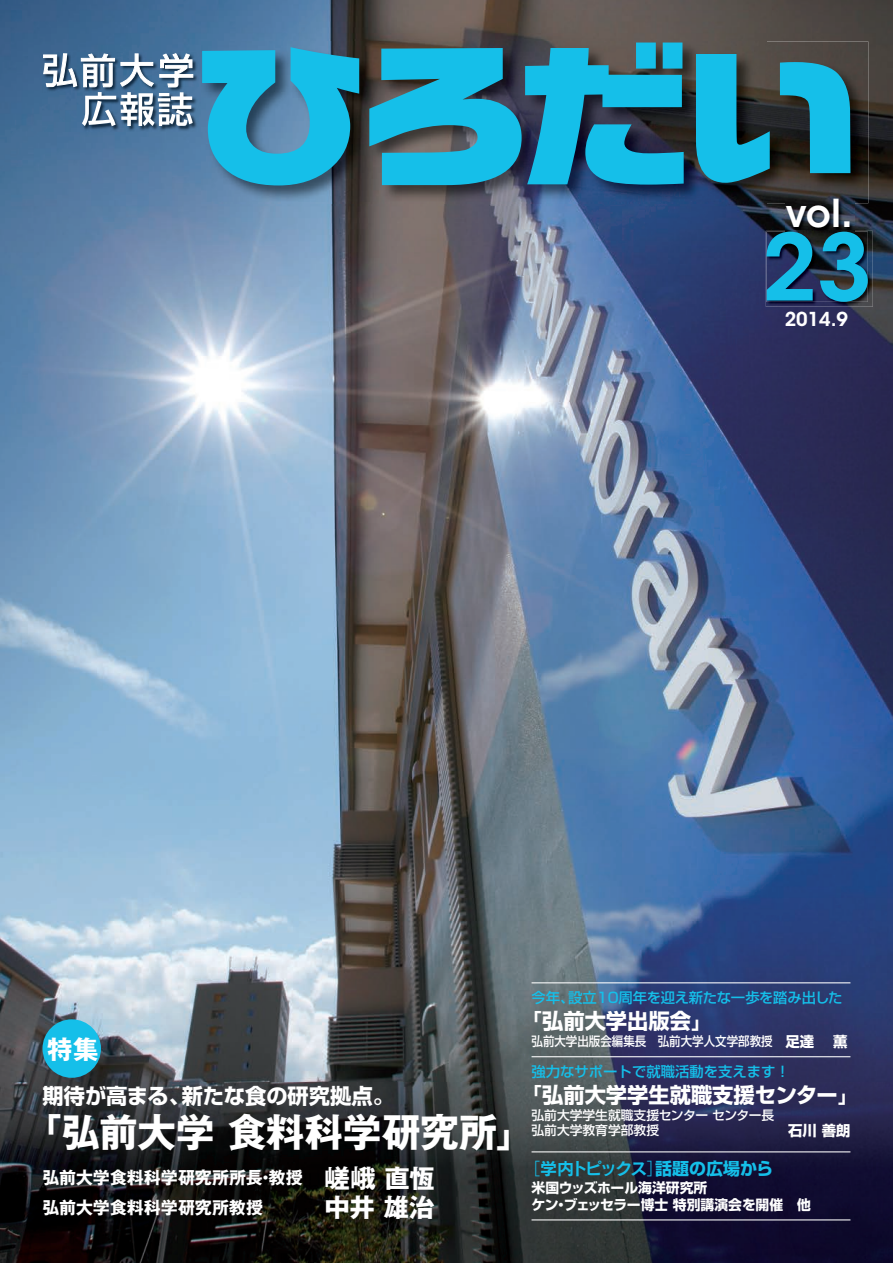
<style>
.page{position:relative;width:893px;height:1263px;background:#fff}
.page>*{position:absolute;margin:0;border:0;box-sizing:border-box;transform-origin:0 0}
.t1{font:600 91.35px "ITC Avant Garde Std";color:#15bfe9}
.t2{font:700 38.85px "Gothic MB101 Pro";letter-spacing:-.01em;color:#fff}
.t3{font:600 38.25px "ITC Avant Garde Std";color:#fff}
.t4{font:700 25.5px "Gothic MB101 Pro";color:#fff}
.t5{font:700 21.3px "Shin Go Pro";color:#fff}
.t6{font:600 19.2px "ITC Avant Garde Std";color:#fff}
.t7{font:700 16.95px/29.7px "Gothic MB101 Pro";color:#fff}
.t8{font:16.95px "Rodin Pro B";letter-spacing:-.12em;color:#15bfe9}
.t9{font:500 14.4px "Shin Go Pro";color:#15bfe9}
.t10{font:700 14.4px "Shin Go Pro";color:#fff}
.t11{font:700 13.8px/17px "Shin Go Pro";color:#fff}
.t12{font:500 12.75px/15.8px "Shin Go Pro";color:#fff}
.t13{font:500 12.75px "Shin Go Pro";color:#fff;scale:.9 1}
.s1{font-family:"Hira Kaku Pro W6";font-weight:400}
.s2{font-size:25.5px}
.s3{font-weight:700;font-size:14.4px}
.s4{font-family:"Shin Go Pro";font-weight:300}
.s5{font-family:"Shin Go Pro";font-weight:700}
</style>
<div class="page">
<img style="left:0;top:0;width:893px;height:1082px">
<img style="left:0;top:1082px;width:893px;height:181px">
<img style="left:201px;top:42px;width:667px;height:161px">
<svg style="left:202px;top:43px;width:648px;height:142px;background:#268aa6"></svg>
<img style="left:766px;top:231px;width:107px;height:76px">
<img style="left:766px;top:232px;width:102px;height:70px">
<div style="left:43px;top:1019px;width:58px;height:59px;background:#15bfe9;border-radius:50%"></div>
<hr style="left:531px;top:1219px;width:319px;height:1px;background:#fff">
<hr style="left:531px;top:982px;width:319px;height:1px;background:#fff">
<hr style="left:531px;top:1151px;width:319px;height:1px;background:#fff">
<hr style="left:531px;top:1056px;width:319px;height:1px;background:#fff">
<img style="left:42px;top:53px;width:156px;height:78px">
<svg style="left:43px;top:53px;width:151px;height:73px"></svg>
<img style="left:786px;top:198px;width:68px;height:35px">
<h3 class="t3" style="left:785px;top:189px;width:69px">vol.</h3>
<h1 class="t1" style="left:762px;top:209px;width:112px">23</h1>
<p class="t6" style="left:785px;top:307px;width:65px">2014.9</p>
<p class="t4" style="left:47px;top:1028px;width:53px">特集</p>
<p class="t5" style="left:43px;top:1079px;width:353px">期待が高まる、新たな食の研究拠点。</p>
<h2 class="t2" style="left:23px;top:1100px;width:513px"><span class="s1">「</span>弘前大学 食料科学研究所<span class="s1">」</span></h2>
<p class="t7" style="left:43px;top:1161px;width:394px">弘前大学食料科学研究所所長・教授 <span class="s2">嵯峨 直恆</span>弘前大学食料科学研究所教授</p>
<p class="t4" style="left:325px;top:1186px;width:112px">中井 雄治</p>
<p class="t9" style="left:531px;top:986px;width:313px">今年、設立10周年を迎え新たな一歩を踏み出した</p>
<p class="t5" style="left:521px;top:1004px;width:193px"><span class="s1">「</span>弘前大学出版会<span class="s1">」</span></p>
<p class="t13" style="left:531px;top:1031px;width:353px">弘前大学出版会編集長　弘前大学人文学部教授 <span class="s3">足達 　薫</span></p>
<p class="t9" style="left:531px;top:1060px;width:260px">強力なサポートで就職活動を支えます！</p>
<p class="t5" style="left:521px;top:1077px;width:340px"><span class="s1">「</span>弘前大学学生就職支援センター<span class="s1">」</span></p>
<p class="t12" style="left:531px;top:1105px;width:244px">弘前大学学生就職支援センター センター長弘前大学教育学部教授</p>
<p class="t10" style="left:788px;top:1119px;width:64px">石川 善朗</p>
<p class="t8" style="left:523px;top:1157px;width:252px"><span class="s4">［</span>学内トピックス<span class="s4">］</span><span class="s5">話題の広場から</span></p>
<p class="t11" style="left:531px;top:1178px;width:281px">米国ウッズホール海洋研究所<br>ケン・ブェッセラー博士 特別講演会を開催　他</p>
</div>
